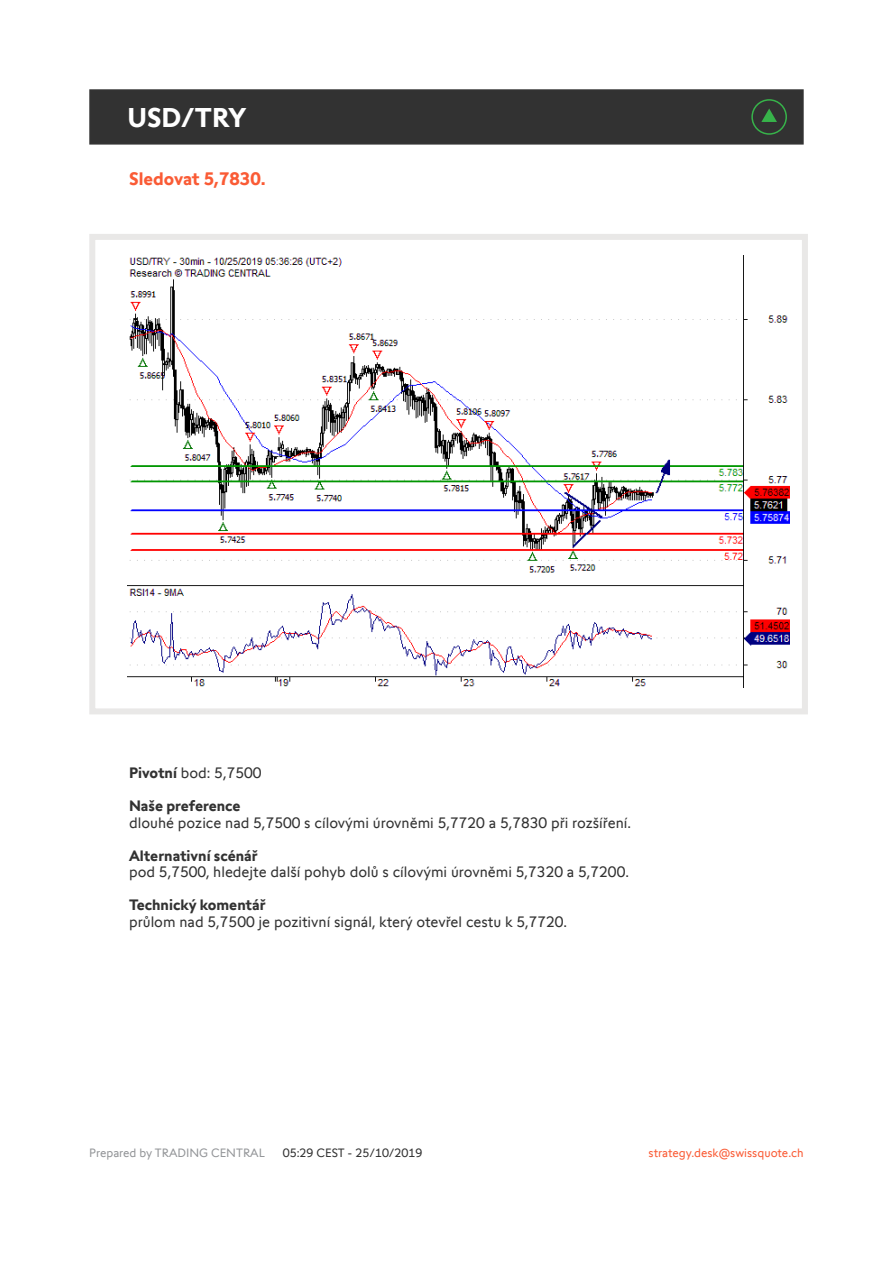
<style>
.page{position:relative;width:893px;height:1263px;background:#fff}
.page>*{position:absolute;margin:0;border:0;box-sizing:border-box;transform-origin:0 0}
.t1{font:700 27px "Swissquote CT";color:#fff}
.t2{font:700 18px "Swissquote CT";color:#fa5b35}
.t3{font:15px "Swissquote CT";color:#323232}
.t4{font:700 15px "Swissquote CT";color:#323232}
.t5{font:12px "Swissquote CT";color:#fa5b35}
.t6{font:12px "Swissquote CT";color:#939598}
.t7{font:12px "Swissquote CT";color:#323232}
.s1{font-weight:700}
</style>
<div class="page">
<div style="left:89px;top:234px;width:719px;height:480px;border:6px solid #e9e8e7"></div>
<div style="left:89px;top:89px;width:715px;height:56px;background:#323232;border:2px solid #323232"></div>
<img style="left:128px;top:255px;width:661px;height:432px">
<svg style="left:751px;top:99px;width:36px;height:36px"></svg>
<h1 class="t1" style="left:128px;top:101px;width:120px">USD/TRY</h1>
<p class="t2" style="left:129px;top:168px;width:138px">Sledovat 5,7830.</p>
<p class="t3" style="left:129px;top:764px;width:134px"><span class="s1">Pivotní</span> bod: 5,7500</p>
<p class="t4" style="left:129px;top:797px;width:113px">Naše preference</p>
<p class="t3" style="left:129px;top:814px;width:503px">dlouhé pozice nad 5,7500 s cílovými úrovněmi 5,7720 a 5,7830 při rozšíření.</p>
<p class="t4" style="left:129px;top:846px;width:130px">Alternativní scénář</p>
<p class="t3" style="left:129px;top:863px;width:501px">pod 5,7500, hledejte další pohyb dolů s cílovými úrovněmi 5,7320 a 5,7200.</p>
<p class="t4" style="left:129px;top:896px;width:138px">Technický komentář</p>
<p class="t3" style="left:129px;top:913px;width:440px">průlom nad 5,7500 je pozitivní signál, který otevřel cestu k 5,7720.</p>
<p class="t6" style="left:89px;top:1145px;width:177px">Prepared by TRADING CENTRAL</p>
<p class="t7" style="left:283px;top:1145px;width:141px">05:29 CEST - 25/10/2019</p>
<p class="t5" style="left:649px;top:1145px;width:157px">strategy.desk@swissquote.ch</p>
</div>
